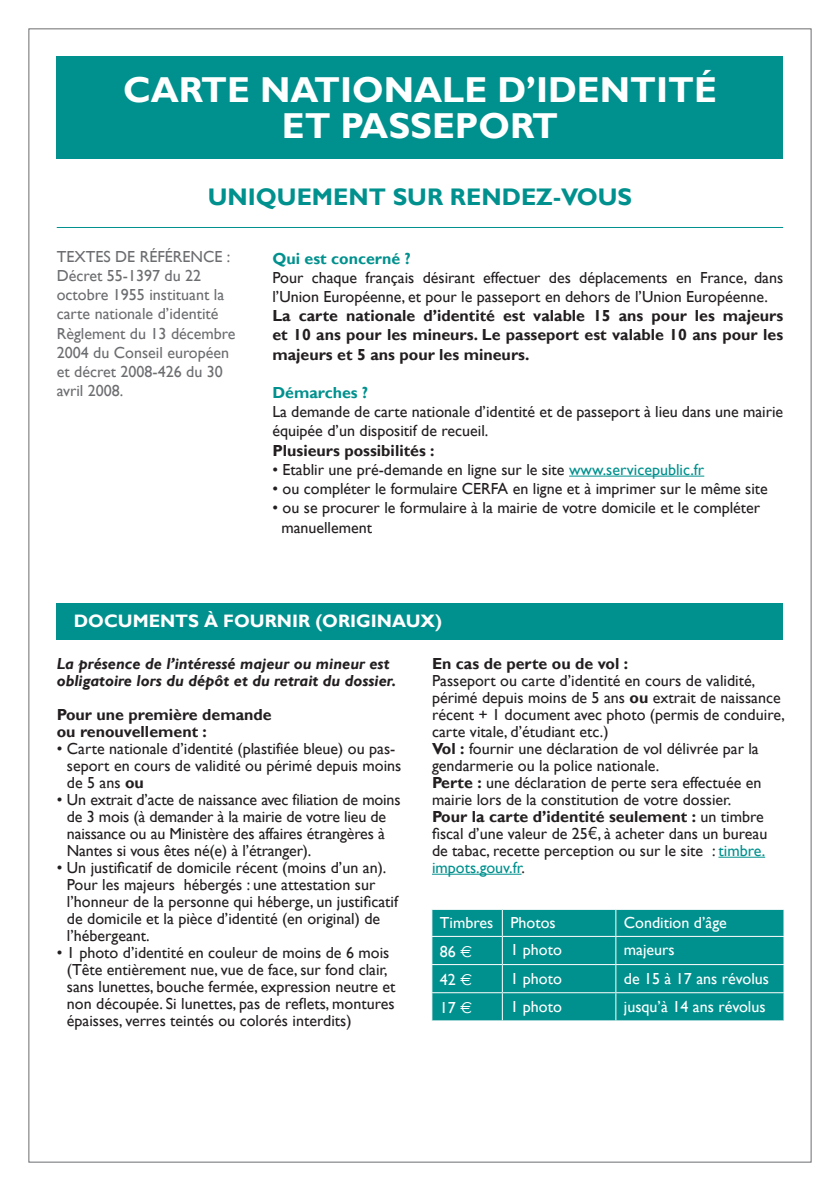
<style>
.page{position:relative;width:840px;height:1191px;background:#fff}
.page>*{position:absolute;margin:0;border:0;box-sizing:border-box;transform-origin:0 0}
.t1{font:700 36px "Gill Sans";color:#fff}
.t2{font:700 24px "Gill Sans";color:#00918e}
.t3{font:700 18px "Gill Sans";color:#fff}
.t4{font:16px/17px "Gill Sans";color:#231f20}
.t5{font:700 16px/19.2px "Gill Sans";color:#231f20}
.t6{font:16px/19.2px "Gill Sans";color:#6c6d70}
.t7{font:16px "Gill Sans";color:#fff}
.t8{font:italic 700 16px/17px "Gill Sans";color:#231f20}
.t9{font:700 16px "Gill Sans";color:#00918e}
.s1{color:#00918e}
.s2{font-weight:700}
.s3{font-family:"Futura Std"}
.s4{font-family:"Euro Sig"}
</style>
<div class="page">
<div style="left:57px;top:57px;width:725px;height:102px;background:#00918e"></div>
<div style="left:57px;top:602px;width:725px;height:37px;background:#00918e"></div>
<hr style="left:718px;top:856px;width:46px;height:1px;background:#00918e">
<hr style="left:432px;top:873px;width:89px;height:1px;background:#00918e">
<hr style="left:568px;top:476px;width:136px;height:1px;background:#00918e">
<hr style="left:57px;top:227px;width:725px;height:1px;background:#00918e">
<svg style="left:431px;top:909px;width:353px;height:111px;background:#0b9593"></svg>
<h1 class="t1" style="left:123px;top:68px;width:436px">CARTE NATIONALE D’identit</h1>
<h1 class="t1" style="left:693px;top:68px;width:24px">é</h1>
<h1 class="t1" style="left:282px;top:104px;width:224px">et passeport</h1>
<h2 class="t2" style="left:208px;top:182px;width:37px">uniq</h2>
<h2 class="t2" style="left:277px;top:182px;width:74px">uement</h2>
<h2 class="t2" style="left:392px;top:182px;width:75px">sur rende</h2>
<h2 class="t2" style="left:536px;top:182px;width:97px">z-vous</h2>
<p class="t6" style="left:57px;top:247px;width:39px">Textes</p>
<p class="t6" style="left:115px;top:247px;width:69px">de référence</p>
<p class="t6" style="left:227px;top:247px;width:5px">:</p>
<p class="t6" style="left:57px;top:266px;width:180px">Décret 55-1397 du 22 octobre 1955 instituant la carte nationale d’identité<br>Règlement du 13 décembre<br>2004 du Conseil européen et décret 2008-426 du 30 avril 2008.</p>
<p class="t9" style="left:272px;top:249px;width:140px">Qui est concerné ?</p>
<p class="t4" style="left:272px;top:268px;width:512px;line-height:19.2px">Pour chaque français désirant effectuer des déplacements en France, dans l’Union Européenne, et pour le passeport en dehors de l’Union Européenne.</p>
<p class="t5" style="left:272px;top:307px;width:512px;text-align:justify">La carte nationale d’identité est valable 15 ans pour les majeurs et 10 ans pour les mineurs. Le passeport est valable 10 ans pour les majeurs et 5 ans pour les mineurs.</p>
<p class="t9" style="left:272px;top:383px;width:97px">Démarches ?</p>
<p class="t4" style="left:272px;top:402px;width:512px;line-height:19.2px">La demande de carte nationale d’identité et de passeport à lieu dans une mairie équipée d’un dispositif de recueil.</p>
<p class="t5" style="left:272px;top:441px;width:164px">Plusieurs possibilités :</p>
<p class="t4" style="left:272px;top:461px;width:433px">• Etablir une pré-demande en ligne sur le site <span class="s1">www.servicepublic.fr</span></p>
<p class="t4" style="left:272px;top:480px;width:497px">• ou compléter le formulaire CERFA en ligne et à imprimer sur le même site</p>
<p class="t4" style="left:281px;top:498px;width:480px;line-height:19.2px;text-indent:-9px">• ou se procurer le formulaire à la mairie de votre domicile et le compléter manuellement</p>
<p class="t3" style="left:74px;top:610px;width:15px">doc</p>
<p class="t3" style="left:118px;top:610px;width:45px">ument</p>
<p class="t3" style="left:188px;top:610px;width:88px">s à fourni</p>
<p class="t3" style="left:298px;top:610px;width:85px">R (Origina</p>
<p class="t3" style="left:405px;top:610px;width:38px">ux)</p>
<p class="t8" style="left:57px;top:655px;width:341px">La présence de l’intéressé majeur ou mineur est obligatoire lors du dépôt et du retrait du dossier.</p>
<p class="t5" style="left:57px;top:706px;width:216px;line-height:17px">Pour une première demande ou renouvellement :</p>
<p class="t4" style="left:67px;top:740px;width:336px;text-indent:-10px">• Carte nationale d’identité (plastifiée bleue) ou pas&shy;seport en cours de validité ou périmé depuis moins de 5 ans <span class="s2">ou</span></p>
<p class="t4" style="left:67px;top:791px;width:335px;text-indent:-10px">• Un extrait d’acte de naissance avec filiation de moins de 3 mois (à demander à la mairie de votre lieu de naissance ou au Ministère des affaires étrangères à Nantes si vous êtes né(e) à l’étranger).</p>
<p class="t4" style="left:67px;top:859px;width:332px;text-indent:-10px">• Un justificatif de domicile récent (moins d’un an).<br>Pour les majeurs hébergés : une attestation sur l’honneur de la personne qui héberge, un justificatif de domicile et la pièce d’identité (en original) de l’hébergeant.</p>
<p class="t4" style="left:67px;top:944px;width:330px;text-indent:-10px">• 1 photo d’identité en couleur de moins de 6 mois (Tête entièrement nue, vue de face, sur fond clair, sans lunettes, bouche fermée, expression neutre et non découpée. Si lunettes, pas de reflets, montures épaisses, verres teintés ou colorés interdits)</p>
<p class="t5" style="left:432px;top:654px;width:198px">En cas de perte ou de vol :</p>
<p class="t4" style="left:432px;top:672px;width:354px">Passeport ou carte d’identité en cours de validité, périmé depuis moins de 5 ans <span class="s2">ou</span> extrait de naissance récent + 1 document avec photo (permis de conduire, carte vitale, d’étudiant etc.)<br><span class="s2">Vol :</span> fournir une déclaration de vol délivrée par la gendarmerie ou la police nationale.<br><span class="s2">Perte :</span> une déclaration de perte sera effectuée en mairie lors de la constitution de votre dossier.<br><span class="s2">Pour la carte d’identité seulement :</span> un timbre fiscal d’une valeur de 25<span class="s3">€</span>, à acheter dans un bureau de tabac, recette perception ou sur le site : <span class="s1">timbre. impots.gouv.fr</span>.</p>
<p class="t7" style="left:439px;top:913px;width:117px">Timbres Photos</p>
<p class="t7" style="left:623px;top:913px;width:104px">Condition d’âge</p>
<p class="t7" style="left:439px;top:942px;width:34px">86 <span class="s4">€</span></p>
<p class="t7" style="left:510px;top:940px;width:53px">1 photo</p>
<p class="t7" style="left:623px;top:940px;width:52px">majeurs</p>
<p class="t7" style="left:439px;top:970px;width:34px">42 <span class="s4">€</span></p>
<p class="t7" style="left:510px;top:969px;width:53px">1 photo</p>
<p class="t7" style="left:623px;top:969px;width:147px">de 15 à 17 ans révolus</p>
<p class="t7" style="left:439px;top:998px;width:34px">17 <span class="s4">€</span></p>
<p class="t7" style="left:510px;top:997px;width:53px">1 photo</p>
<p class="t7" style="left:623px;top:997px;width:143px">jusqu’à 14 ans révolus</p>
</div>
